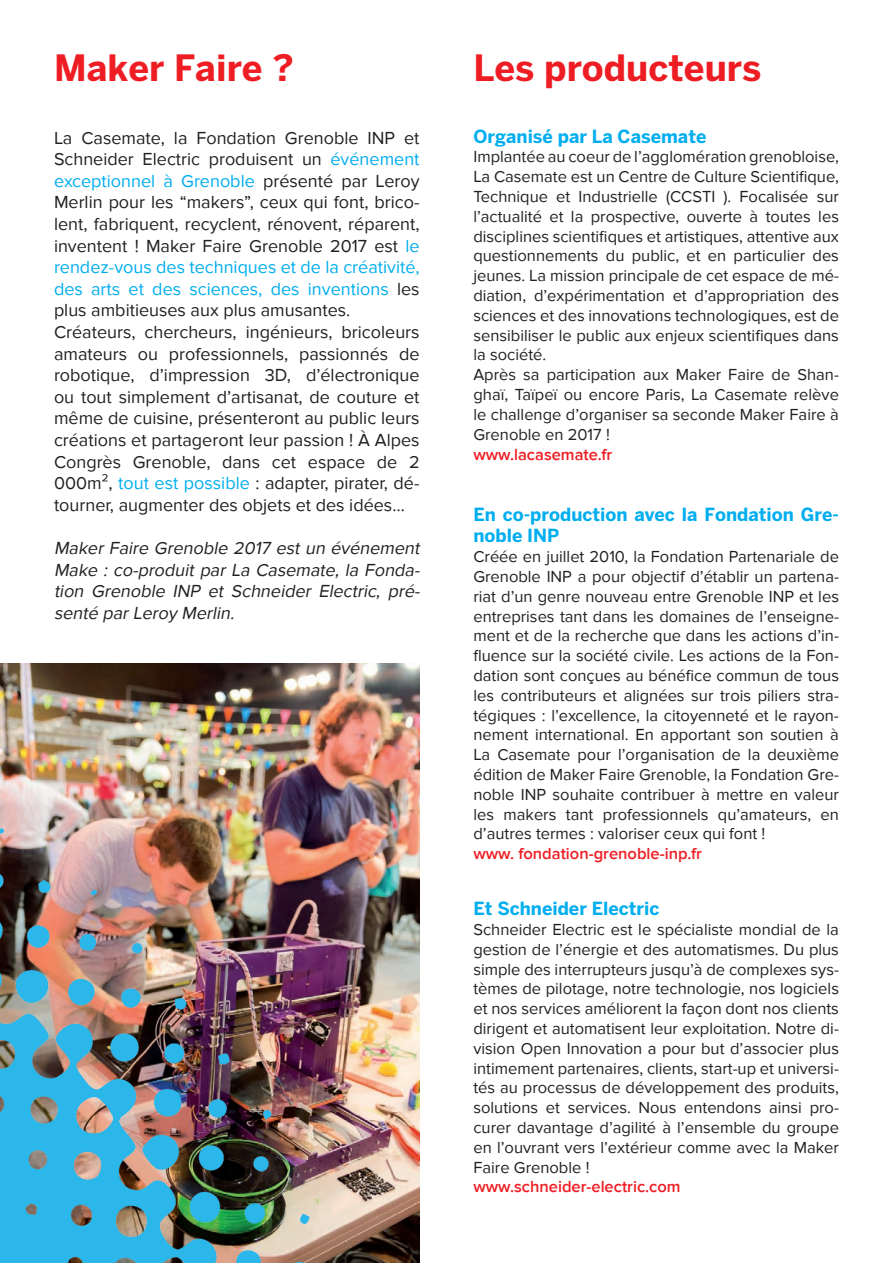
<style>
.page{position:relative;width:893px;height:1263px;background:#fff}
.page>*{position:absolute;margin:0;border:0;box-sizing:border-box;transform-origin:0 0}
.t1{font:700 36px "Benton Sans";color:#ee1d23}
.t2{font:18px/21.6px "Proxima Nova";color:#231f20}
.t3{font:italic 18px/21.6px "Proxima Nova";color:#231f20;text-align:justify}
.t4{font:700 18px/21.6px "Benton Sans";color:#00aeef}
.t5{font:16.5px/19.8px "Proxima Nova";color:#231f20;text-align:justify}
.t6{font:600 16.5px "Proxima Nova";color:#ee1d23}
.s1{color:#00aeef}
</style>
<div class="page">
<img style="left:0;top:663px;width:420px;height:600px">
<img style="left:0;top:670px;width:403px;height:593px">
<h1 class="t1" style="left:54px;top:46px;width:241px">Maker Faire ?</h1>
<p class="t2" style="left:54px;top:127px;width:367px">La Casemate, la Fondation Grenoble INP et Schneider Electric produisent un <span class="s1">événement exceptionnel à Grenoble</span> présenté par Leroy Merlin pour les “makers”, ceux qui font, brico&shy;lent, fabriquent, recyclent, rénovent, réparent, inventent ! Maker Faire Grenoble 2017 est <span class="s1">le rendez-vous des techniques et de la créativité, des arts et des sciences, des inventions</span> les plus ambitieuses aux plus amusantes.<br>Créateurs, chercheurs, ingénieurs, bricoleurs amateurs ou professionnels, passionnés de robotique, d’impression 3D, d’électronique ou tout simplement d’artisanat, de couture et même de cuisine, présenteront au public leurs créations et partageront leur passion ! À Alpes Congrès Grenoble, dans cet espace de 2<br>000m², <span class="s1">tout est possible</span> : adapter, pirater, dé&shy;tourner, augmenter des objets et des idées…</p>
<p class="t3" style="left:54px;top:537px;width:371px">Maker Faire Grenoble 2017 est un événement Make : co-produit par La Casemate, la Fonda&shy;tion Grenoble INP et Schneider Electric, pré&shy;senté parLeroy Merlin.</p>
<h1 class="t1" style="left:473px;top:46px;width:289px">Les producteurs</h1>
<p class="t4" style="left:473px;top:125px;width:234px">Organisé par La Casemate</p>
<p class="t5" style="left:473px;top:147px;width:367px;text-align:left">Implantée au coeur de l’agglomération grenobloise, La Casemate est un Centre de Culture Scientifique, Technique et Industrielle (CCSTI ). Focalisée sur l’actualité et la prospective, ouverte à toutes les disciplines scientifiques et artistiques, attentive aux questionnements du public, et en particulier des jeunes. La mission principale de cet espace de mé&shy;diation, d’expérimentation et d’appropriation des sciences et des innovations technologiques, est de sensibiliser le public aux enjeux scientifiques dans la société.<br>Après sa participation aux Maker Faire de Shan&shy;ghaï, Taïpeï ou encore Paris, La Casemate relève le challenge d’organiser sa seconde Maker Faire à Grenoble en 2017 !</p>
<p class="t6" style="left:473px;top:444px;width:140px">www.lacasemate.fr</p>
<p class="t4" style="left:473px;top:503px;width:367px">En co-production avec la Fondation Gre&shy;noble INP</p>
<p class="t5" style="left:473px;top:547px;width:367px">Créée en juillet 2010, la Fondation Partenariale de Grenoble INP a pour objectif d’établir un partena&shy;riat d’un genre nouveau entre Grenoble INP et les entreprises tant dans les domaines de l’enseigne&shy;ment et de la recherche que dans les actions d’in&shy;fluence sur la société civile. Les actions de la Fon&shy;dation sont conçues au bénéfice commun de tous les contributeurs et alignées sur trois piliers stra&shy;tégiques : l’excellence, la citoyenneté et le rayon&shy;nement international. En apportant son soutien à La Casemate pour l’organisation de la deuxième édition de Maker Faire Grenoble, la Fondation Gre&shy;noble INP souhaite contribuer à mettre en valeur les makers tant professionnels qu’amateurs, en d’autres termes : valoriser ceux qui font !</p>
<p class="t6" style="left:473px;top:844px;width:230px">www. fondation-grenoble-inp.fr</p>
<p class="t4" style="left:473px;top:897px;width:188px">Et Schneider Electric</p>
<p class="t5" style="left:473px;top:920px;width:367px">Schneider Electric est le spécialiste mondial de la gestion de l’énergie et des automatismes. Du plus simple des interrupteurs jusqu’à de complexes sys&shy;tèmes de pilotage, notre technologie, nos logiciels et nos services améliorent la façon dont nos clients dirigent et automatisent leur exploitation. Notre di&shy;vision Open Innovation a pour but d’associer plus intimement partenaires, clients, start-up et universi&shy;tés au processus de développement des produits, solutions et services. Nous entendons ainsi pro&shy;curer davantage d’agilité à l’ensemble du groupe en l’ouvrant vers l’extérieur comme avec la Maker Faire Grenoble !</p>
<p class="t6" style="left:473px;top:1177px;width:209px">www.schneider-electric.com</p>
</div>
